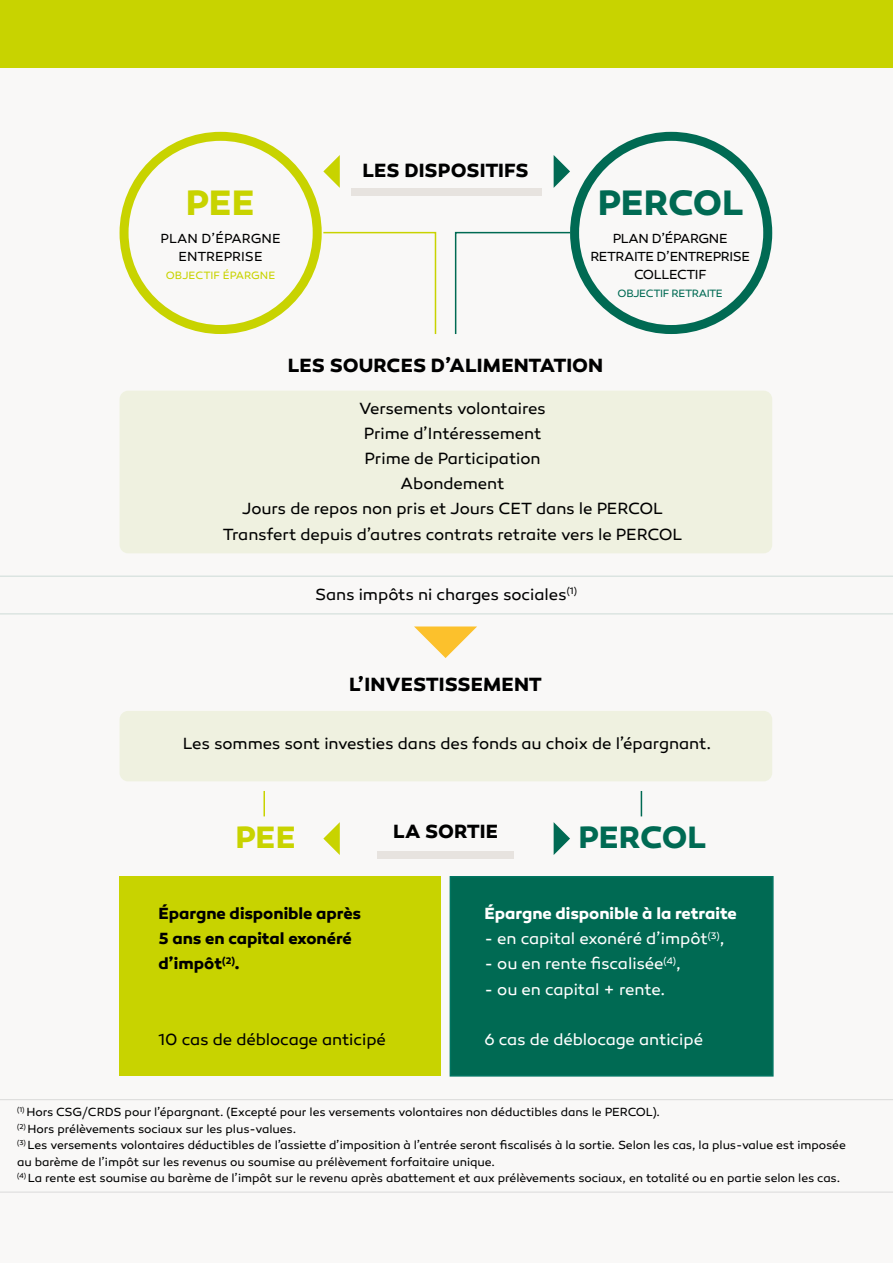
<style>
.page{position:relative;width:893px;height:1263px;background:#fff}
.page>*{position:absolute;margin:0;border:0;box-sizing:border-box;transform-origin:0 0}
.t1{font:700 36px "Canaro";letter-spacing:-.005em;color:#006a53}
.t2{font:700 36px "Canaro";color:#c8d300}
.t3{font:700 31.5px "Canaro";letter-spacing:-.005em;color:#006a53}
.t4{font:700 31.5px "Canaro";color:#c8d300}
.t5{font:700 19.5px "Canaro";letter-spacing:.005em;color:#000}
.t6{font:16.5px/25px "Canaro";letter-spacing:-.005em;color:#000;text-align:center}
.t7{font:16.5px "Canaro";letter-spacing:-.005em;color:#fff}
.t8{font:700 16.5px/25px "Canaro";letter-spacing:-.005em;color:#000}
.t9{font:700 16.5px "Canaro";letter-spacing:-.005em;color:#fff}
.t10{font:13.35px/18px "Canaro";letter-spacing:-.02em;color:#000;text-align:center}
.t11{font:13.35px/18px "Canaro";letter-spacing:.005em;color:#000;text-align:center}
.t12{font:12px/16.5px "Canaro";letter-spacing:-.005em;color:#000}
.t13{font:10.8px "Canaro";letter-spacing:-.03em;color:#006a53}
.t14{font:10.8px "Canaro";letter-spacing:.005em;color:#c8d300}
</style>
<div class="page">
<div style="left:0;top:0;width:893px;height:68px;background:#c8d300"></div>
<div style="left:0;top:68px;width:893px;height:1195px;background:#f9f8f7"></div>
<div style="left:120px;top:391px;width:652px;height:162px;background:#eff1e0;border-radius:9px"></div>
<div style="left:120px;top:711px;width:652px;height:70px;background:#eff1e0;border-radius:9px"></div>
<div style="left:450px;top:876px;width:324px;height:200px;background:#006a53;border:2px solid #007460"></div>
<div style="left:120px;top:877px;width:321px;height:199px;background:#c8d300"></div>
<div style="left:120px;top:132px;width:202px;height:202px;border:9px solid #c8d300;border-radius:50%"></div>
<div style="left:570px;top:132px;width:202px;height:202px;border:9px solid #006a53;border-radius:50%"></div>
<svg style="left:323px;top:155px;width:17px;height:33px"></svg>
<svg style="left:414px;top:626px;width:63px;height:32px"></svg>
<div style="left:377px;top:850px;width:137px;height:8px;background:#e7e3df"></div>
<svg style="left:323px;top:231px;width:114px;height:103px"></svg>
<svg style="left:454px;top:231px;width:118px;height:103px"></svg>
<svg style="left:554px;top:155px;width:16px;height:33px"></svg>
<hr style="left:0;top:576px;width:893px;height:1px;background:#cddbd7">
<hr style="left:0;top:613px;width:893px;height:1px;background:#cddbd7">
<hr style="left:263px;top:791px;width:2px;height:25px;background:#c8d300">
<svg style="left:641px;top:791px;width:1px;height:25px"></svg>
<svg style="left:323px;top:822px;width:17px;height:33px"></svg>
<svg style="left:554px;top:822px;width:16px;height:33px"></svg>
<div style="left:351px;top:188px;width:191px;height:8px;background:#e7e3df"></div>
<hr style="left:0;top:1099px;width:893px;height:1px;background:#dadada">
<hr style="left:0;top:1192px;width:893px;height:1px;background:#dadada">
<h1 class="t2" style="left:186px;top:180px;width:70px">PEE</h1>
<p class="t11" style="left:161px;top:229px;width:121px">PLAN D’ÉPARGNE<br>ENTREPRISE</p>
<p class="t14" style="left:166px;top:269px;width:111px">OBJECTIF ÉPARGNE</p>
<h3 class="t5" style="left:362px;top:158px;width:168px">LES DISPOSITIFS</h3>
<h1 class="t1" style="left:598px;top:180px;width:147px">PERCOL</h1>
<p class="t10" style="left:590px;top:229px;width:161px">PLAN D’ÉPARGNE<br>RETRAITE D’ENTREPRISE<br>COLLECTIF</p>
<p class="t13" style="left:618px;top:287px;width:107px">OBJECTIF RETRAITE</p>
<h3 class="t5" style="left:288px;top:353px;width:317px">LES SOURCES D’ALIMENTATION</h3>
<h3 class="t6" style="left:223px;top:396px;width:461px">Versements volontaires<br>Prime d’Intéressement<br>Prime de Participation<br>Abondement<br>Jours de repos non pris et Jours CET dans le PERCOL<br>Transfert depuis d’autres contrats retraite vers le PERCOL</h3>
<h3 class="t6" style="left:315px;top:582px;width:263px">Sans impôts ni charges sociales<sup>(1)</sup></h3>
<h3 class="t5" style="left:349px;top:673px;width:194px">L’INVESTISSEMENT</h3>
<h3 class="t6" style="left:183px;top:731px;width:530px">Les sommes sont investies dans des fonds au choix de l’épargnant.</h3>
<h3 class="t5" style="left:393px;top:819px;width:107px">LA SORTIE</h3>
<h2 class="t4" style="left:235px;top:818px;width:62px">PEE</h2>
<h2 class="t3" style="left:579px;top:818px;width:129px">PERCOL</h2>
<h3 class="t8" style="left:158px;top:901px;width:204px">Épargne disponible après<br>5 ans en capital exonéré d’impôt<sup>(2)</sup>.</h3>
<h3 class="t6" style="left:158px;top:1027px;width:229px">10 cas de déblocage anticipé</h3>
<h3 class="t9" style="left:484px;top:903px;width:254px">Épargne disponible à la retraite</h3>
<h3 class="t7" style="left:484px;top:929px;width:242px">- en capital exonéré d’impôt<sup>(3)</sup>,</h3>
<h3 class="t7" style="left:484px;top:954px;width:198px">- ou en rente fiscalisée<sup>(4)</sup>,</h3>
<h3 class="t7" style="left:484px;top:979px;width:182px">- ou en capital + rente.</h3>
<h3 class="t7" style="left:484px;top:1029px;width:220px">6 cas de déblocage anticipé</h3>
<p class="t12" style="left:17px;top:1104px;width:830px"><sup>(1)</sup> Hors CSG/CRDS pour l’épargnant. (Excepté pour les versements volontaires non déductibles dans le PERCOL).<br><sup>(2)</sup> Hors prélèvements sociaux sur les plus-values.<br><sup>(3)</sup> Les versements volontaires déductibles de l’assiette d’imposition à l’entrée seront fiscalisés à la sortie. Selon les cas, la plus-value est imposée au barème de l’impôt sur les revenus ou soumise au prélèvement forfaitaire unique.<br><sup>(4)</sup> La rente est soumise au barème de l’impôt sur le revenu après abattement et aux prélèvements sociaux, en totalité ou en partie selon les cas.</p>
</div>
